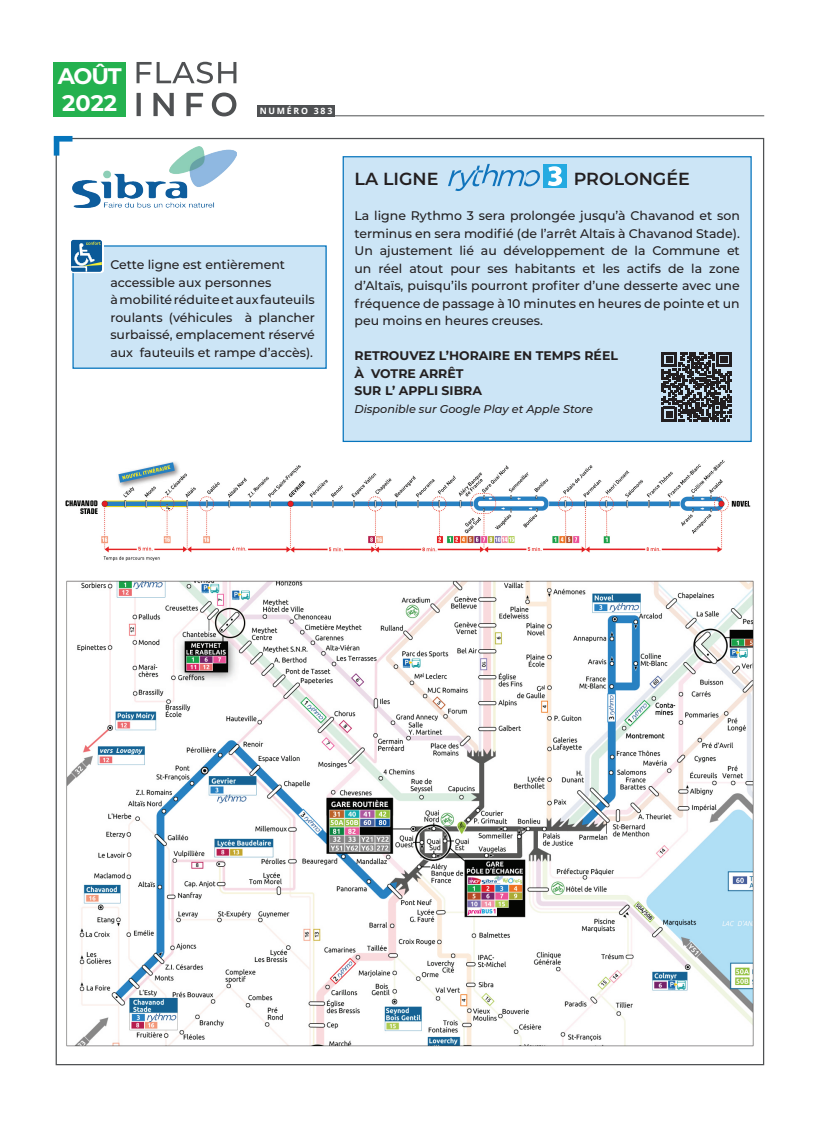
<style>
.page{position:relative;width:818px;height:1127px;background:#fff}
.page>*{position:absolute;margin:0;border:0;box-sizing:border-box;transform-origin:0 0}
.t1{font:700 22.5px/27px "Montserrat";letter-spacing:-.03em;color:#fff}
.t2{font:600 17.5px "Montserrat";color:#231f20}
.t3{font:500 12.5px/17.5px "Montserrat";color:#231f20;text-align:justify}
.t4{font:700 12.5px/17.5px "Montserrat";color:#231f20}
.t5{font:italic 500 11.25px "Montserrat";color:#231f20}
.t6{font:700 8.75px "Open Sans";letter-spacing:.2em;color:#fff}
</style>
<div class="page">
<hr style="left:327px;top:115px;width:437px;height:1px;background:#4f5153">
<div style="left:257px;top:105px;width:78px;height:11px;background:#4f5153"></div>
<div style="left:54px;top:62px;width:72px;height:54px;background:#24b14f"></div>
<svg style="left:137px;top:62px;width:99px;height:21px"></svg>
<svg style="left:137px;top:92px;width:99px;height:24px"></svg>
<div style="left:54px;top:136px;width:5px;height:19px;background:#0575bc"></div>
<div style="left:54px;top:136px;width:18px;height:5px;background:#0575bc"></div>
<img style="left:72px;top:146px;width:164px;height:61px">
<div style="left:343px;top:157px;width:408px;height:284px;background:#cce5f6"></div>
<div style="left:343px;top:156px;width:409px;height:286px;border:1px solid #0775bd"></div>
<div style="left:73px;top:246px;width:253px;height:122px;background:#cce5f6"></div>
<div style="left:72px;top:245px;width:255px;height:124px;border:1px solid #0775bd"></div>
<img style="left:66px;top:580px;width:688px;height:467px">
<img style="left:65px;top:460px;width:686px;height:101px">
<svg style="left:71px;top:239px;width:32px;height:34px"></svg>
<svg style="left:448px;top:164px;width:92px;height:27px"></svg>
<div style="left:543px;top:164px;width:24px;height:24px;background:#24aae1"></div>
<svg style="left:548px;top:166px;width:14px;height:20px"></svg>
<svg style="left:662px;top:352px;width:69px;height:69px"></svg>
<h1 class="t1" style="left:58px;top:61px;width:65px">AOÛT<br>2022</h1>
<p class="t6" style="left:260px;top:105px;width:74px">NUMÉRO 383</p>
<p class="t3" style="left:110px;top:255px;width:206px;text-align:left">Cette ligne est entièrement accessible aux personnes<br>à mobilité réduite et aux fauteuils roulants (véhicules à plancher surbaissé, emplacement réservé aux fauteuils et rampe d’accès).</p>
<h2 class="t2" style="left:354px;top:166px;width:85px">LA LIGNE</h2>
<h2 class="t2" style="left:574px;top:166px;width:118px">PROLONGÉE</h2>
<p class="t3" style="left:354px;top:206px;width:387px">La ligne Rythmo 3 sera prolongée jusqu’à Chavanod et son terminus en sera modifié (de l’arrêt Altaïs à Chavanod Stade).<br>Un ajustement lié au développement de la Commune et un réel atout pour ses habitants et les actifs de la zone d’Altaïs, puisqu’ils pourront profiter d’une desserte avec une fréquence de passage à 10 minutes en heures de pointe et un peu moins en heures creuses.</p>
<p class="t4" style="left:354px;top:346px;width:265px">RETROUVEZ L’HORAIRE EN TEMPS RÉEL<br>À VOTRE ARRÊT<br>SUR L’ APPLI SIBRA</p>
<p class="t5" style="left:354px;top:400px;width:240px">Disponible sur Google Play et Apple Store</p>
</div>
